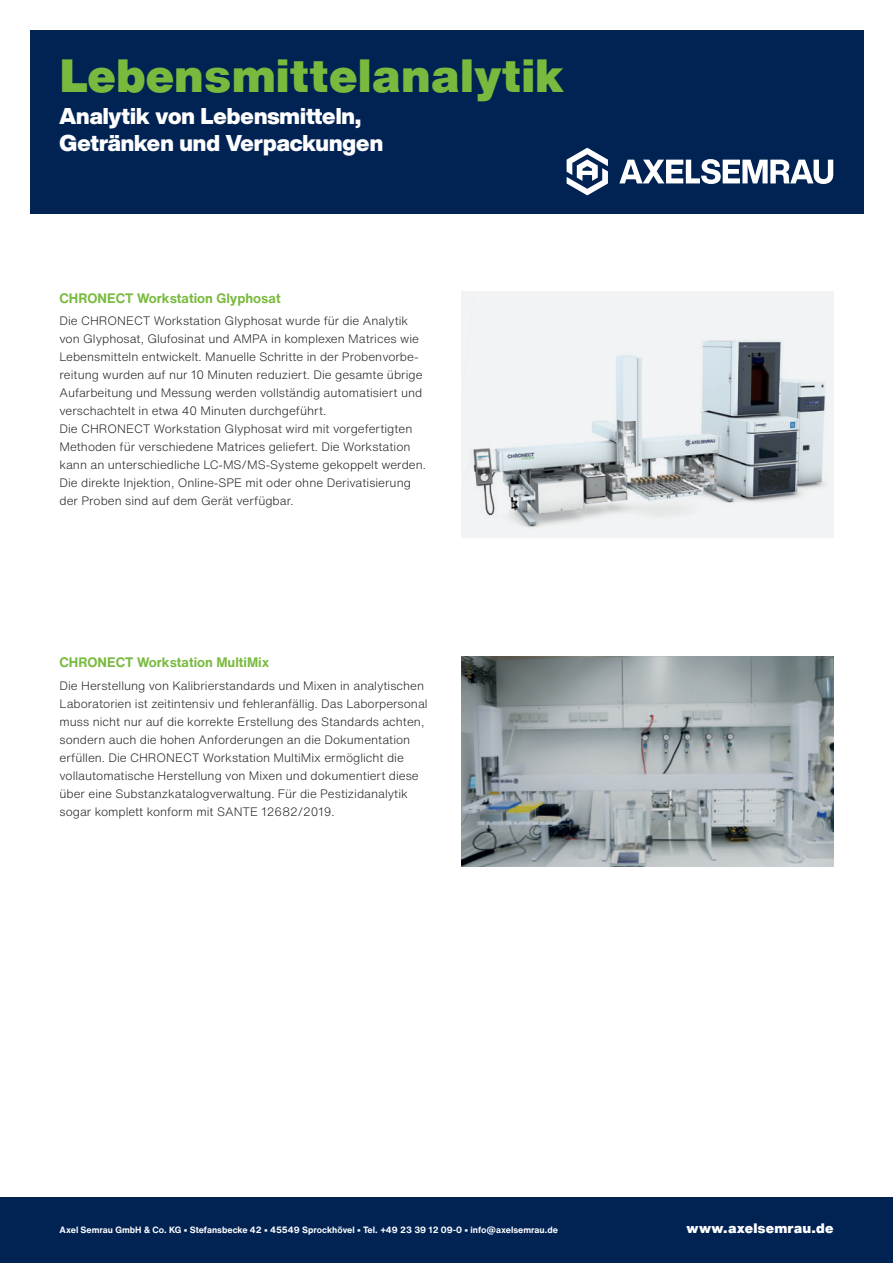
<style>
.page{position:relative;width:893px;height:1263px;background:#fff}
.page>*{position:absolute;margin:0;border:0;box-sizing:border-box;transform-origin:0 0}
.t1{font:900 45.75px "Helvetica Now Text";color:#79ba3e}
.t2{font:900 22.5px/27px "Helvetica Now Display";color:#fff}
.t3{font:700 13.5px "Helvetica Now Text";color:#79ba3e}
.t4{font:900 13.5px "Helvetica Now Text";letter-spacing:.01em;color:#fff}
.t5{font:300 12px/18px "Helvetica Now Text";color:#231f20}
.t6{font:700 9px "Helvetica Now Text";color:#fff}
</style>
<div class="page">
<div style="left:30px;top:30px;width:833px;height:183px;background:#002354"></div>
<svg style="left:619px;top:159px;width:214px;height:25px"></svg>
<svg style="left:567px;top:148px;width:41px;height:47px"></svg>
<div style="left:0;top:1197px;width:893px;height:66px;background:#002354"></div>
<img style="left:461px;top:656px;width:372px;height:210px">
<div style="left:461px;top:291px;width:372px;height:247px;background:#f2f3f4"></div>
<img style="left:473px;top:340px;width:352px;height:188px">
<h1 class="t1" style="left:60px;top:41px;width:507px">Lebensmittelanalytik</h1>
<h2 class="t2" style="left:60px;top:103px;width:325px">Analytik von Lebensmitteln,<br>Getränken und Verpackungen</h2>
<p class="t3" style="left:60px;top:288px;width:223px">CHRONECT Workstation Glyphosat</p>
<p class="t5" style="left:60px;top:312px;width:368px">Die CHRONECT Workstation Glyphosat wurde für die Analytik von Glyphosat, Glufosinat und AMPA in komplexen Matrices wie Lebensmitteln entwickelt. Manuelle Schritte in der Probenvorbe&shy;reitung wurden auf nur 10 Minuten reduziert. Die gesamte übrige Aufarbeitung und Messung werden vollständig automatisiert und verschachtelt in etwa 40 Minuten durchgeführt.<br>Die CHRONECT Workstation Glyphosat wird mit vorgefertigten Methoden für verschiedene Matrices geliefert. Die Workstation kann an unterschiedliche LC-MS/MS-Systeme gekoppelt werden.<br>Die direkte Injektion, Online-SPE mit oder ohne Derivatisierung der Proben sind auf dem Gerät verfügbar.</p>
<p class="t3" style="left:60px;top:652px;width:211px">CHRONECT Workstation MultiMix</p>
<p class="t5" style="left:60px;top:676px;width:370px">Die Herstellung von Kalibrierstandards und Mixen in analytischen Laboratorien ist zeitintensiv und fehleranfällig. Das Laborpersonal muss nicht nur auf die korrekte Erstellung des Standards achten, sondern auch die hohen Anforderungen an die Dokumentation erfüllen. Die CHRONECT Workstation MultiMix ermöglicht die vollautomatische Herstellung von Mixen und dokumentiert diese über eine Substanzkatalogverwaltung. Für die Pestizidanalytik sogar komplett konform mit SANTE 12682/2019.</p>
<p class="t6" style="left:60px;top:1223px;width:500px">Axel Semrau GmbH &amp; Co. KG • Stefansbecke 42 • 45549 Sprockhövel • Tel. +49 23 39 12 09-0 • info@axelsemrau.de</p>
<p class="t4" style="left:686px;top:1218px;width:148px">www.axelsemrau.de</p>
</div>
